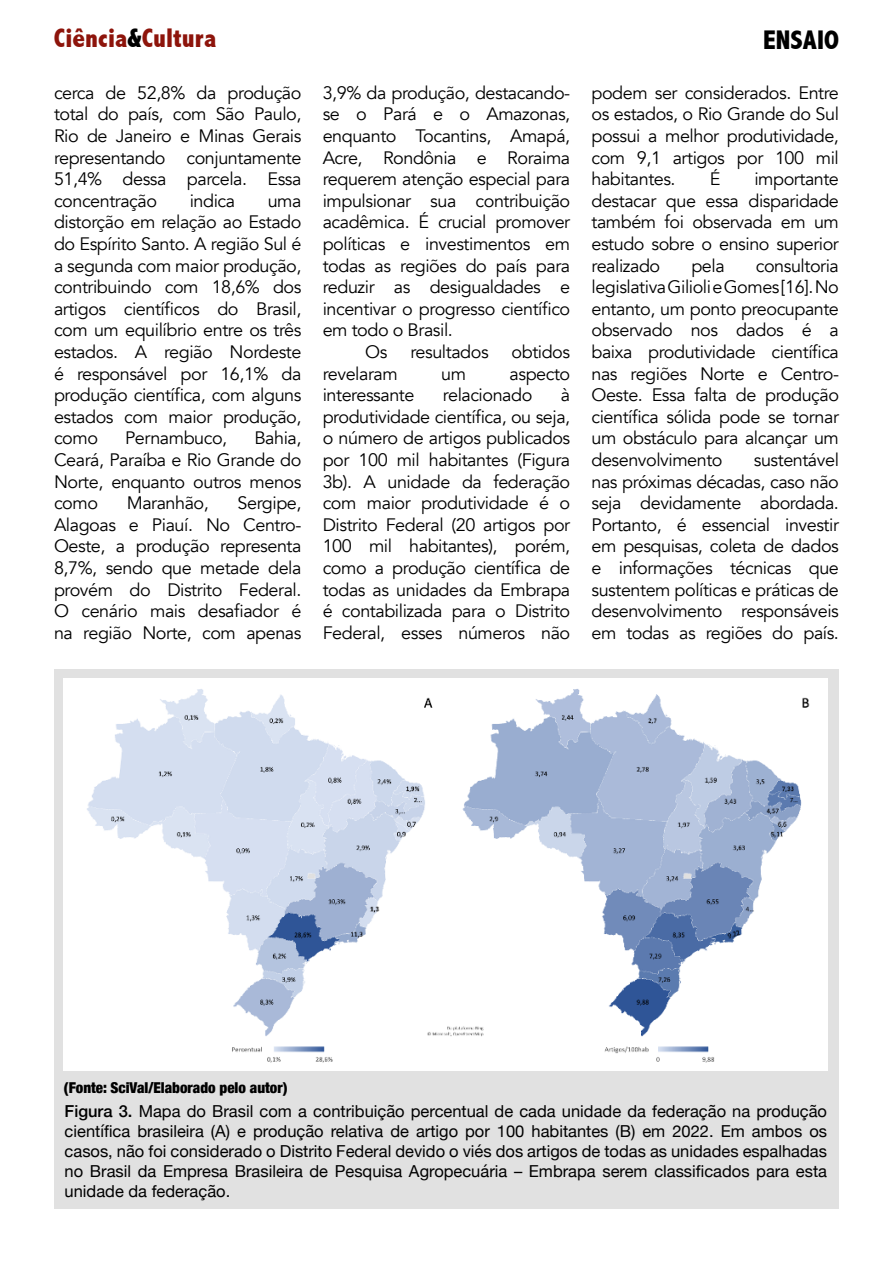
<style>
.page{position:relative;width:893px;height:1263px;background:#fff}
.page>*{position:absolute;margin:0;border:0;box-sizing:border-box;transform-origin:0 0}
.t1{font:800 condensed 27px "Abadi";color:#8d140b}
.t2{font:800 condensed 27px "Abadi";color:#000}
.t3{font:18px/21.6px "Avenir";letter-spacing:-.025em;color:#000;text-align:justify}
.t4{font:16.5px/19.8px "Helvetica Neue";color:#000;text-align:justify}
.t5{font:900 condensed 15px "Helvetica Neue";color:#000}
.s1{color:#000}
.s2{font-weight:500}
</style>
<div class="page">
<div style="left:54px;top:670px;width:785px;height:539px;background:#e1e1e1"></div>
<img style="left:64px;top:679px;width:763px;height:391px">
<h1 class="t1" style="left:54px;top:22px;width:164px">Ciência<span class="s1">&amp;</span>Cultura</h1>
<h1 class="t2" style="left:763px;top:25px;width:77px">ENSAIO</h1>
<p class="t3" style="left:54px;top:82px;width:249px">cerca de 52,8% da produção total do país, com São Paulo, Rio de Janeiro e Minas Gerais representando conjuntamente 51,4% dessa parcela. Essa concentração</p>
<p class="t3" style="left:323px;top:82px;width:249px">3,9% da produção, destacando-</p>
<p class="t3" style="left:323px;top:104px;width:249px">se o Pará e o Amazonas,</p>
<p class="t3" style="left:323px;top:125px;width:249px">enquanto Tocantins, Amapá,</p>
<p class="t3" style="left:323px;top:147px;width:249px">Acre, Rondônia e Roraima</p>
<p class="t3" style="left:323px;top:169px;width:249px">requerem atenção especial para</p>
<p class="t3" style="left:323px;top:190px;width:249px">impulsionar sua contribuição</p>
<p class="t3" style="left:323px;top:212px;width:249px">acadêmica. É crucial promover</p>
<p class="t3" style="left:323px;top:233px;width:249px">políticas e investimentos em</p>
<p class="t3" style="left:323px;top:255px;width:249px">todas as regiões do país para</p>
<p class="t3" style="left:323px;top:277px;width:249px">reduzir as desigualdades e</p>
<p class="t3" style="left:323px;top:298px;width:249px">incentivar o progresso científico</p>
<p class="t3" style="left:323px;top:320px;width:132px">em todo o Brasil.</p>
<p class="t3" style="left:365px;top:341px;width:24px">Os</p>
<p class="t3" style="left:410px;top:341px;width:80px">resultados</p>
<p class="t3" style="left:512px;top:341px;width:60px">obtidos</p>
<p class="t3" style="left:323px;top:363px;width:77px">revelaram</p>
<p class="t3" style="left:441px;top:363px;width:26px">um</p>
<p class="t3" style="left:510px;top:363px;width:62px">aspecto</p>
<p class="t3" style="left:323px;top:385px;width:93px">interessante</p>
<p class="t3" style="left:443px;top:385px;width:91px">relacionado</p>
<p class="t3" style="left:591px;top:82px;width:249px">podem ser considerados. Entre os estados, o Rio Grande do Sul possui a melhor produtividade, com 9,1 artigos por 100 mil habitantes.</p>
<p class="t3" style="left:710px;top:169px;width:12px">É</p>
<p class="t3" style="left:591px;top:169px;width:249px;text-indent:163px">importante destacar que essa disparidade também foi observada em um estudo sobre o ensino superior realizado</p>
<p class="t3" style="left:190px;top:190px;width:47px">indica</p>
<p class="t3" style="left:54px;top:190px;width:249px;text-indent:214px">uma distorção em relação ao Estado do Espírito Santo. A região Sul é a segunda com maior produção, contribuindo com 18,6% dos artigos científicos do Brasil, com um equilíbrio entre os três estados. A região Nordeste é responsável por 16,1% da produção científica, com alguns estados com maior produção, como</p>
<p class="t3" style="left:591px;top:255px;width:249px;text-indent:164px">consultoria legislativa Gilioli e Gomes [16]. No entanto, um ponto preocupante observado nos dados é a baixa produtividade científica nas regiões Norte e Centro-Oeste. Essa falta de produção científica sólida pode se tornar um obstáculo para alcançar um desenvolvimento</p>
<p class="t3" style="left:691px;top:255px;width:35px">pela</p>
<p class="t3" style="left:323px;top:385px;width:249px;text-indent:238px">à produtividade científica, ou seja, o número de artigos publicados por 100 mil habitantes (Figura 3b). A unidade da federação com maior produtividade é o Distrito Federal (20 artigos por 100 mil habitantes), porém, como a produção científica de todas as unidades da Embrapa é contabilizada para o Distrito Federal, esses números não</p>
<p class="t3" style="left:54px;top:428px;width:249px;text-indent:200px">Bahia, Ceará, Paraíba e Rio Grande do Norte, enquanto outros menos como</p>
<p class="t3" style="left:125px;top:428px;width:104px">Pernambuco,</p>
<p class="t3" style="left:591px;top:449px;width:249px;text-indent:162px">sustentável nas próximas décadas, caso não seja devidamente abordada.<br>Portanto, é essencial investir em pesquisas, coleta de dados e informações técnicas que sustentem políticas e práticas de desenvolvimento responsáveis em todas as regiões do país.</p>
<p class="t3" style="left:127px;top:493px;width:84px">Maranhão,</p>
<p class="t3" style="left:54px;top:493px;width:249px;text-indent:184px">Sergipe, Alagoas e Piauí. No Centro-Oeste, a produção representa 8,7%, sendo que metade dela provém do Distrito Federal.<br>O cenário mais desafiador é na região Norte, com apenas</p>
<p class="t5" style="left:64px;top:1075px;width:225px">(Fonte: SciVal/Elaborado pelo autor)</p>
<p class="t4" style="left:65px;top:1103px;width:764px"><span class="s2">Figura 3.</span> Mapa do Brasil com a contribuição percentual de cada unidade da federação na produção científica brasileira (A) e produção relativa de artigo por 100 habitantes (B) em 2022. Em ambos os casos, não foi considerado o Distrito Federal devido o viés dos artigos de todas as unidades espalhadas no Brasil da Empresa Brasileira de Pesquisa Agropecuária – Embrapa serem classificados para esta unidade da federação.</p>
</div>
